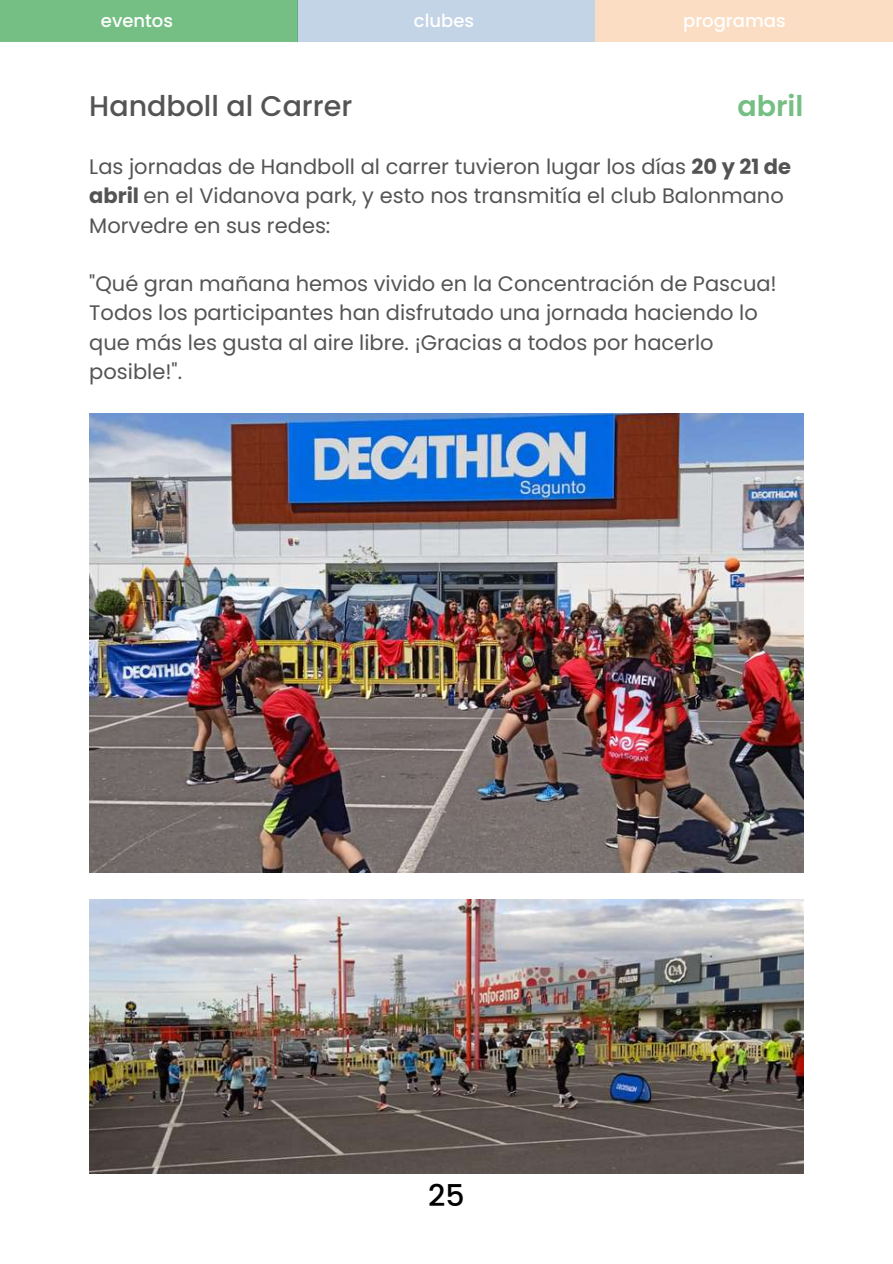
<style>
.page{position:relative;width:893px;height:1264px;background:#fff}
.page>*{position:absolute;margin:0;border:0;box-sizing:border-box;transform-origin:0 0}
.t1{font:500 30px "Poppins";color:#000}
.t2{font:500 28.5px "Poppins";color:#545454}
.t3{font:600 28.5px "Poppins";color:#75bf84}
.t4{font:21px/29.2px "Poppins";color:#545454}
.t5{font:500 18px "Poppins";color:#fff}
.s1{font-weight:700}
</style>
<div class="page">
<div style="left:0;top:0;width:297px;height:42px;background:#75bf84"></div>
<div style="left:297px;top:0;width:297px;height:42px;background:#c4d4e7"></div>
<div style="left:595px;top:0;width:297px;height:42px;background:#faddc2"></div>
<img style="left:89px;top:899px;width:714px;height:274px">
<img style="left:89px;top:413px;width:714px;height:459px">
<p class="t5" style="left:101px;top:8px;width:73px">eventos</p>
<p class="t5" style="left:414px;top:8px;width:62px">clubes</p>
<p class="t5" style="left:683px;top:8px;width:104px">programas</p>
<h2 class="t2" style="left:89px;top:86px;width:264px">Handboll al Carrer</h2>
<h2 class="t3" style="left:737px;top:86px;width:67px">abril</h2>
<p class="t4" style="left:89px;top:152px;width:703px">Las jornadas de Handboll al carrer tuvieron lugar los días <span class="s1">20 y 21 de abril</span> en el Vidanova park, y esto nos transmitía el club Balonmano<br>Morvedre en sus redes:</p>
<p class="t4" style="left:89px;top:269px;width:689px">"Qué gran mañana hemos vivido en la Concentración de Pascua!<br>Todos los participantes han disfrutado una jornada haciendo lo que más les gusta al aire libre. ¡Gracias a todos por hacerlo posible!".</p>
<h1 class="t1" style="left:428px;top:1174px;width:38px">25</h1>
</div>
